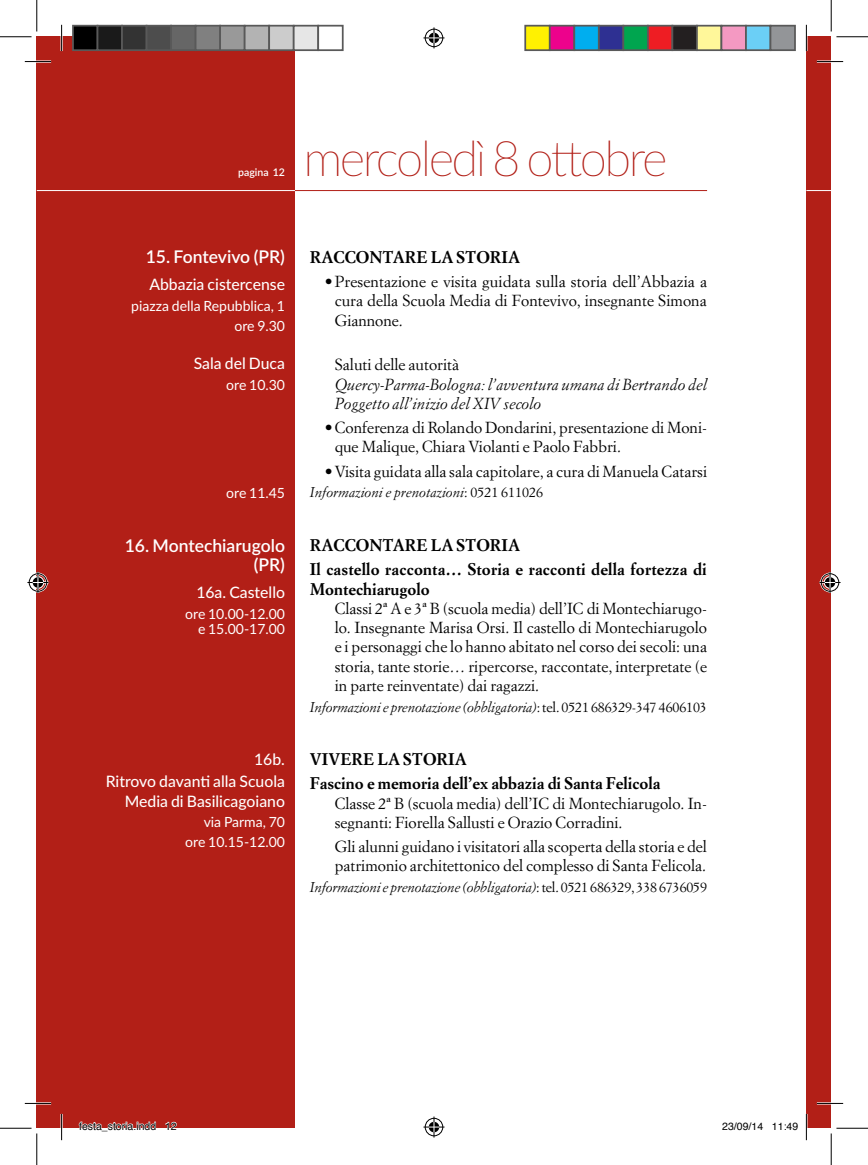
<style>
.page{position:relative;width:868px;height:1165px;background:#fff}
.page>*{position:absolute;margin:0;border:0;box-sizing:border-box;transform-origin:0 0}
.t1{font:100 49px "Lato";letter-spacing:-.05em;color:#b21f17}
.t2{font:600 17.5px/19.2px "Lato";color:#fff;text-align:right}
.t3{font:700 16.62px/24.2px "Simoncini Garamond Std";color:#000}
.t4{font:15.75px/19.2px "Simoncini Garamond Std";color:#000}
.t5{font:500 15.75px/22.2px "Lato";color:#fff;text-align:right}
.t6{font:italic 15.75px/19.2px "Simoncini Garamond Std";color:#000}
.t7{font:italic 14px "Simoncini Garamond Std";letter-spacing:-.015em;color:#000}
.t8{font:14px/20.3px "Lato";color:#fff;text-align:right}
.t9{font:10.5px "Helvetica";color:#000}
.t10{font:600 10.5px "Lato";color:#fff}
.s1{font-style:normal}
</style>
<div class="page">
<div style="left:37px;top:37px;width:258px;height:1091px;background:#b21f17"></div>
<hr style="left:37px;top:190px;width:258px;height:1px;background:#fff">
<hr style="left:295px;top:190px;width:411px;height:1px;background:#b21f17">
<div style="left:806px;top:37px;width:24px;height:1091px;background:#b21f17"></div>
<svg style="left:806px;top:190px;width:24px;height:1px"></svg>
<hr style="left:25px;top:60px;width:26px;height:3px;background:#fff">
<hr style="left:816px;top:60px;width:26px;height:3px;background:#fff">
<hr style="left:25px;top:1102px;width:26px;height:2px;background:#fff">
<hr style="left:816px;top:1102px;width:26px;height:2px;background:#fff">
<hr style="left:60px;top:25px;width:3px;height:26px;background:#fff">
<hr style="left:60px;top:1114px;width:3px;height:26px;background:#fff">
<hr style="left:805px;top:25px;width:2px;height:26px;background:#fff">
<hr style="left:805px;top:1114px;width:2px;height:26px;background:#fff">
<svg style="left:25px;top:61px;width:26px;height:1px"></svg>
<svg style="left:816px;top:61px;width:26px;height:1px"></svg>
<svg style="left:25px;top:1103px;width:26px;height:1px"></svg>
<svg style="left:816px;top:1103px;width:26px;height:1px"></svg>
<svg style="left:61px;top:25px;width:1px;height:26px"></svg>
<svg style="left:61px;top:1114px;width:1px;height:26px"></svg>
<svg style="left:805px;top:25px;width:1px;height:26px"></svg>
<svg style="left:805px;top:1114px;width:1px;height:26px"></svg>
<hr style="left:0;top:36px;width:32px;height:1px;background:#000">
<hr style="left:836px;top:36px;width:31px;height:1px;background:#000">
<hr style="left:0;top:1128px;width:32px;height:1px;background:#000">
<hr style="left:836px;top:1128px;width:31px;height:1px;background:#000">
<hr style="left:36px;top:0;width:1px;height:32px;background:#000">
<hr style="left:36px;top:1133px;width:1px;height:32px;background:#000">
<hr style="left:830px;top:0;width:1px;height:32px;background:#000">
<hr style="left:830px;top:1133px;width:1px;height:32px;background:#000">
<svg style="left:423px;top:27px;width:21px;height:21px"></svg>
<svg style="left:423px;top:1116px;width:21px;height:21px"></svg>
<svg style="left:27px;top:572px;width:21px;height:21px"></svg>
<svg style="left:819px;top:572px;width:21px;height:21px"></svg>
<div style="left:73px;top:26px;width:24px;height:24px;background:#000"></div>
<div style="left:72px;top:25px;width:26px;height:26px;border:2px solid #595959"></div>
<div style="left:97px;top:26px;width:25px;height:24px;background:#1a1a1a"></div>
<div style="left:97px;top:25px;width:26px;height:26px;border:2px solid #595959"></div>
<div style="left:122px;top:26px;width:24px;height:24px;background:#333"></div>
<div style="left:121px;top:25px;width:26px;height:26px;border:2px solid #595959"></div>
<div style="left:146px;top:26px;width:25px;height:24px;background:#4d4d4d"></div>
<div style="left:146px;top:25px;width:26px;height:26px;border:2px solid #595959"></div>
<div style="left:171px;top:26px;width:24px;height:24px;background:#666"></div>
<div style="left:170px;top:25px;width:26px;height:26px;border:2px solid #595959"></div>
<div style="left:195px;top:26px;width:25px;height:24px;background:#808080"></div>
<div style="left:195px;top:25px;width:26px;height:26px;border:2px solid #595959"></div>
<div style="left:220px;top:26px;width:24px;height:24px;background:#999"></div>
<div style="left:219px;top:25px;width:26px;height:26px;border:2px solid #595959"></div>
<div style="left:244px;top:26px;width:25px;height:24px;background:#b3b3b3"></div>
<div style="left:244px;top:25px;width:26px;height:26px;border:2px solid #595959"></div>
<div style="left:269px;top:26px;width:24px;height:24px;background:#ccc"></div>
<div style="left:268px;top:25px;width:26px;height:26px;border:2px solid #595959"></div>
<div style="left:293px;top:26px;width:25px;height:24px;background:#e6e6e6"></div>
<div style="left:293px;top:25px;width:26px;height:26px;border:2px solid #595959"></div>
<div style="left:317px;top:25px;width:26px;height:26px;border:2px solid #595959"></div>
<div style="left:525px;top:26px;width:24px;height:24px;background:#fff101"></div>
<div style="left:524px;top:25px;width:26px;height:26px;border:2px solid #595959"></div>
<div style="left:549px;top:26px;width:25px;height:24px;background:#ed028c"></div>
<div style="left:548px;top:25px;width:27px;height:26px;border:2px solid #595959"></div>
<div style="left:574px;top:26px;width:24px;height:24px;background:#00aeef"></div>
<div style="left:573px;top:25px;width:26px;height:26px;border:2px solid #595959"></div>
<div style="left:598px;top:26px;width:25px;height:24px;background:#2e3092"></div>
<div style="left:597px;top:25px;width:27px;height:26px;border:2px solid #595959"></div>
<div style="left:623px;top:26px;width:24px;height:24px;background:#00a54f"></div>
<div style="left:622px;top:25px;width:26px;height:26px;border:2px solid #595959"></div>
<div style="left:647px;top:26px;width:25px;height:24px;background:#ee1d23"></div>
<div style="left:646px;top:25px;width:27px;height:26px;border:2px solid #595959"></div>
<div style="left:672px;top:26px;width:24px;height:24px;background:#231f20"></div>
<div style="left:671px;top:25px;width:26px;height:26px;border:2px solid #595959"></div>
<div style="left:696px;top:26px;width:25px;height:24px;background:#fff79a"></div>
<div style="left:695px;top:25px;width:27px;height:26px;border:2px solid #595959"></div>
<div style="left:721px;top:26px;width:24px;height:24px;background:#f499c2"></div>
<div style="left:720px;top:25px;width:26px;height:26px;border:2px solid #595959"></div>
<div style="left:745px;top:26px;width:25px;height:24px;background:#6bcff6"></div>
<div style="left:744px;top:25px;width:27px;height:26px;border:2px solid #595959"></div>
<div style="left:770px;top:26px;width:24px;height:24px;background:#939598"></div>
<div style="left:769px;top:25px;width:26px;height:26px;border:2px solid #595959"></div>
<svg style="left:78px;top:1121px;width:78px;height:7px"></svg>
<svg style="left:165px;top:1121px;width:12px;height:7px"></svg>
<p class="t10" style="left:238px;top:164px;width:48px">pagina 12</p>
<h1 class="t1" style="left:303px;top:125px;width:365px">mercoledì 8 ottobre</h1>
<p class="t2" style="left:146px;top:246px;width:141px">15. Fontevivo (PR)</p>
<p class="t5" style="left:149px;top:273px;width:137px">Abbazia cistercense</p>
<p class="t8" style="left:131px;top:295px;width:155px">piazza della Repubblica, 1 ore 9.30</p>
<p class="t5" style="left:194px;top:352px;width:93px">Sala del Duca</p>
<p class="t8" style="left:226px;top:374px;width:60px">ore 10.30</p>
<p class="t8" style="left:226px;top:482px;width:60px">ore 11.45</p>
<p class="t2" style="left:125px;top:535px;width:162px">16. Montechiarugolo (PR)</p>
<p class="t5" style="left:196px;top:581px;width:90px">16a. Castello</p>
<p class="t8" style="left:185px;top:605px;width:101px;line-height:15.4px">ore 10.00-12.00 e 15.00-17.00</p>
<p class="t5" style="left:106px;top:747px;width:181px">16b.<br>Ritrovo davanti alla Scuola</p>
<p class="t5" style="left:125px;top:789px;width:162px">Media di Basilicagoiano</p>
<p class="t8" style="left:185px;top:811px;width:101px">via Parma, 70 ore 10.15-12.00</p>
<p class="t3" style="left:310px;top:245px;width:212px">RACCONTARE LA STORIA</p>
<p class="t4" style="left:334px;top:272px;width:374px;text-align:justify;text-indent:-10px">• Presentazione e visita guidata sulla storia dell’Abbazia a cura della Scuola Media di Fontevivo, insegnante Simona Giannone.</p>
<p class="t4" style="left:334px;top:355px;width:126px">Saluti delle autorità</p>
<p class="t6" style="left:334px;top:374px;width:374px">Quercy-Parma-Bologna: l’avventura umana di Bertrando del<br>Poggetto all’inizio del XIV secolo</p>
<p class="t4" style="left:334px;top:418px;width:374px;text-indent:-10px">• Conferenza di Rolando Dondarini, presentazione di Moni&shy;que Malique, Chiara Violanti e Paolo Fabbri.</p>
<p class="t4" style="left:324px;top:461px;width:383px">• Visita guidata alla sala capitolare, a cura di Manuela Catarsi</p>
<p class="t7" style="left:310px;top:484px;width:235px">Informazioni e prenotazioni<span class="s1">: 0521 611026</span></p>
<p class="t3" style="left:310px;top:534px;width:398px">RACCONTARE LA STORIA<br>Il castello racconta… Storia e racconti della fortezza di</p>
<p class="t3" style="left:310px;top:577px;width:121px">Montechiarugolo</p>
<p class="t4" style="left:334px;top:598px;width:374px;text-align:justify">Classi 2ª A e 3ª B (scuola media) dell’IC di Montechiarugo&shy;lo. Insegnante Marisa Orsi. Il castello di Montechiarugolo e i personaggi che lo hanno abitato nel corso dei secoli: una storia, tante storie… ripercorse, raccontate, interpretate (e in parte reinventate) dai ragazzi.</p>
<p class="t7" style="left:310px;top:698px;width:398px">Informazioni e prenotazione (obbligatoria)<span class="s1">: tel. 0521 686329-347 4606103</span></p>
<p class="t3" style="left:310px;top:748px;width:352px">VIVERE LA STORIA<br>Fascino e memoria dell’ex abbazia di Santa Felicola</p>
<p class="t4" style="left:334px;top:793px;width:374px">Classe 2ª B (scuola media) dell’IC di Montechiarugolo. In&shy;segnanti: Fiorella Sallusti e Orazio Corradini.</p>
<p class="t4" style="left:334px;top:837px;width:374px">Gli alunni guidano i visitatori alla scoperta della storia e del patrimonio architettonico del complesso di Santa Felicola.</p>
<p class="t7" style="left:310px;top:879px;width:398px">Informazioni e prenotazione (obbligatoria)<span class="s1">: tel. 0521 686329, 338 6736059</span></p>
<p class="t9" style="left:79px;top:1118px;width:99px">festa_storia.indd 12</p>
<p class="t9" style="left:722px;top:1118px;width:77px">23/09/14 11:49</p>
</div>
